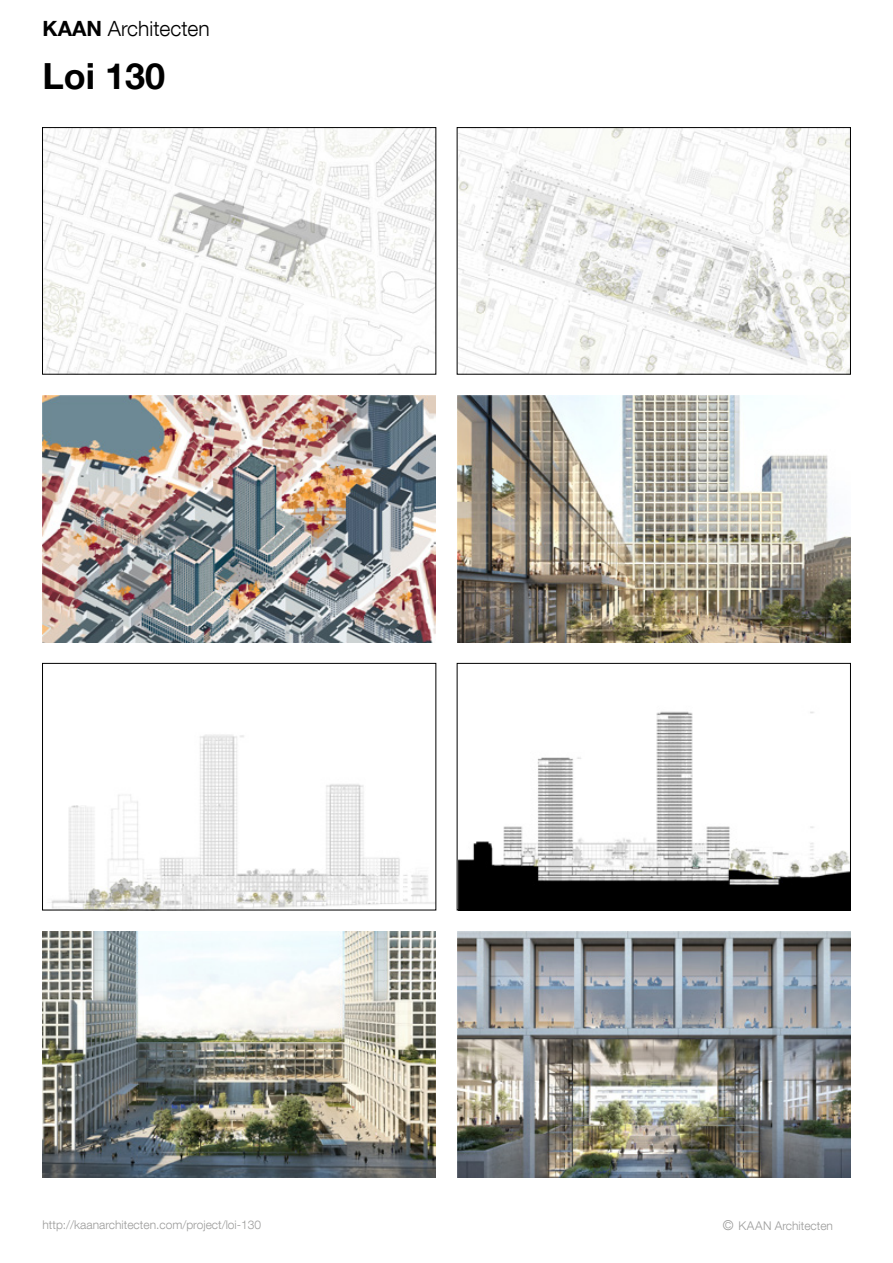
<style>
.page{position:relative;width:893px;height:1263px;background:#fff}
.page>*{position:absolute;margin:0;border:0;box-sizing:border-box;transform-origin:0 0}
.t1{font:700 36px "Helvetica Neue LT Com";color:#000}
.t2{font:300 21px "Helvetica Neue LT Com";color:#000}
.t3{font:300 12px "Helvetica Neue LT Com";color:#9d9d9c}
.s1{font-weight:700}
.s2{font-size:13.5px}
</style>
<div class="page">
<img style="left:44px;top:129px;width:390px;height:243px">
<div style="left:42px;top:127px;width:394px;height:247px;border:1px solid #000"></div>
<img style="left:459px;top:129px;width:390px;height:243px">
<div style="left:457px;top:127px;width:394px;height:247px;border:1px solid #000"></div>
<img style="left:43px;top:395px;width:393px;height:247px">
<img style="left:457px;top:395px;width:393px;height:247px">
<img style="left:51px;top:734px;width:383px;height:174px">
<div style="left:42px;top:663px;width:394px;height:247px;border:1px solid #000"></div>
<img style="left:459px;top:711px;width:390px;height:197px">
<div style="left:457px;top:663px;width:394px;height:247px;border:1px solid #000"></div>
<img style="left:43px;top:931px;width:393px;height:247px">
<img style="left:457px;top:931px;width:393px;height:247px">
<h2 class="t2" style="left:43px;top:16px;width:169px"><span class="s1">KAAN</span> Architecten</h2>
<h1 class="t1" style="left:43px;top:54px;width:124px">Loi 130</h1>
<p class="t3" style="left:43px;top:1217px;width:220px">http://kaanarchitecten.com/project/loi-130</p>
<p class="t3" style="left:723px;top:1218px;width:112px"><span class="s2">©</span> KAAN Architecten</p>
</div>
